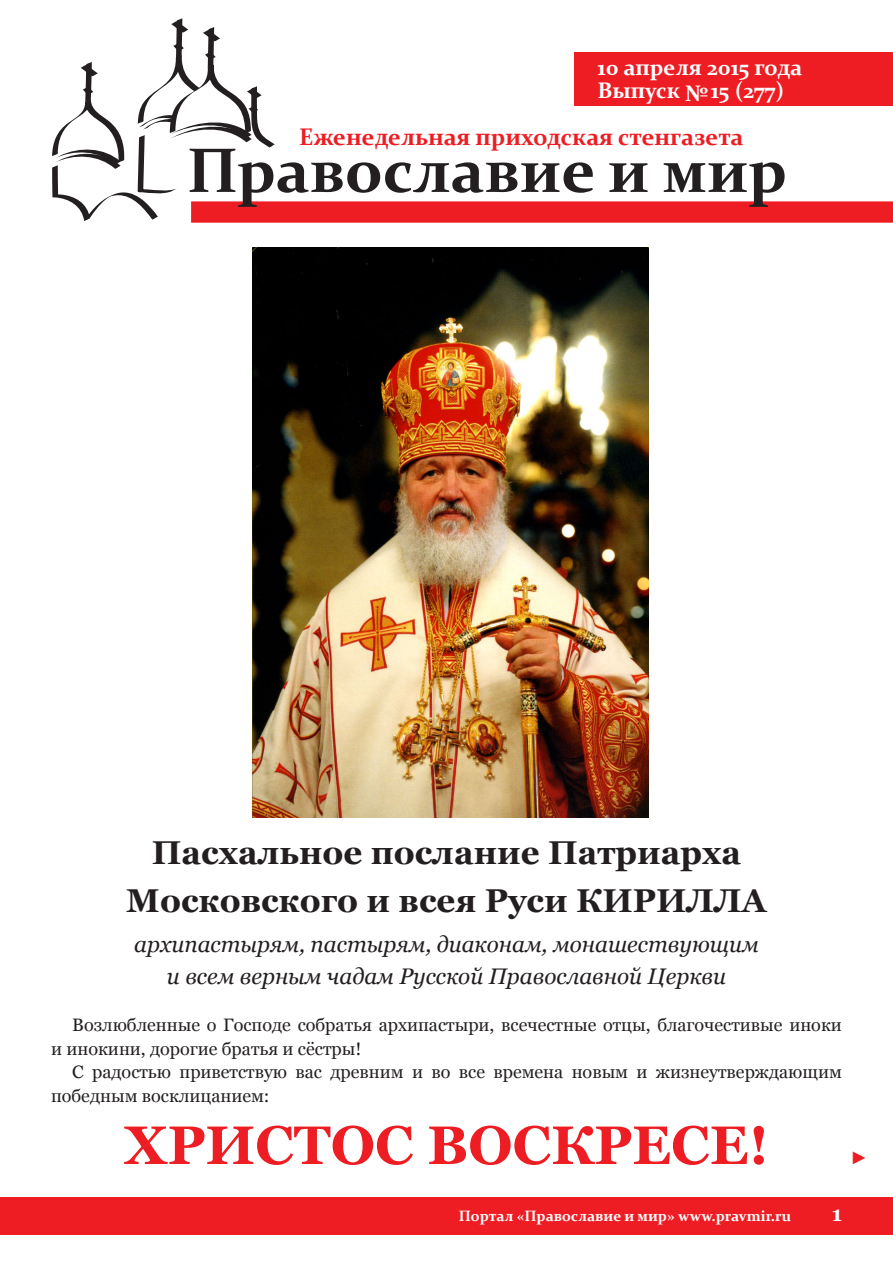
<style>
.page{position:relative;width:893px;height:1263px;background:#fff}
.page>*{position:absolute;margin:0;border:0;box-sizing:border-box;transform-origin:0 0}
.Zagolovok{font:700 54px "Georgia";color:#ee1d23}
.Zagolovok-2{font:700 33px/47.5px "Georgia";color:#231f20;text-align:center}
.t1{font:700 24px "Constantia";color:#ee1d23}
.Author{font:italic 22.5px/31.5px "Georgia";color:#231f20;text-align:center}
.t2{font:700 22.5px/22.5px "Constantia";color:#fff}
.t3{font:700 21px "Georgia";color:#fff}
.Text{font:18px/23.7px "Georgia";color:#231f20}
.Text-2{font:18px "Arial";color:#ee1d23}
.t4{font:700 15px "Constantia";color:#fff}
</style>
<div class="page">
<div style="left:191px;top:201px;width:702px;height:22px;background:#ee1d23"></div>
<div style="left:574px;top:53px;width:319px;height:53px;background:#ee1d23"></div>
<svg style="left:52px;top:18px;width:541px;height:203px"></svg>
<svg style="left:609px;top:163px;width:39px;height:29px"></svg>
<svg style="left:664px;top:162px;width:121px;height:45px"></svg>
<div style="left:0;top:1197px;width:893px;height:37px;background:#ee1d23"></div>
<img style="left:252px;top:247px;width:396px;height:570px">
<p class="t2" style="left:597px;top:55px;width:206px">10 апреля 2015 года<br>Выпуск №15 (277)</p>
<h3 class="t1" style="left:299px;top:120px;width:446px">Еженедельная приходская стенгазета</h3>
<p class="Zagolovok-2" style="left:126px;top:829px;width:642px">Пасхальное послание Патриарха<br>Московского и всея Руси КИРИЛЛА</p>
<p class="Author" style="left:134px;top:929px;width:626px">архипастырям, пастырям, диаконам, монашествующим и всем верным чадам Русской Православной Церкви</p>
<p class="Text" style="left:51px;top:1013px;width:792px;text-indent:21px">Возлюбленные о Господе собратья архипастыри, всечестные отцы, благочестивые иноки и инокини, дорогие братья и сёстры!</p>
<p class="Text" style="left:51px;top:1061px;width:792px;text-indent:21px">С радостью приветствую вас древним и во все времена новым и жизнеутверждающим победным восклицанием:</p>
<p class="Zagolovok" style="left:124px;top:1110px;width:646px">ХРИСТОС ВОСКРЕСЕ!</p>
<p class="Text-2" style="left:850px;top:1145px;width:19px">►</p>
<p class="t4" style="left:459px;top:1205px;width:334px">Портал «Православие и мир» www.pravmir.ru</p>
<p class="t3" style="left:832px;top:1200px;width:12px">1</p>
</div>
